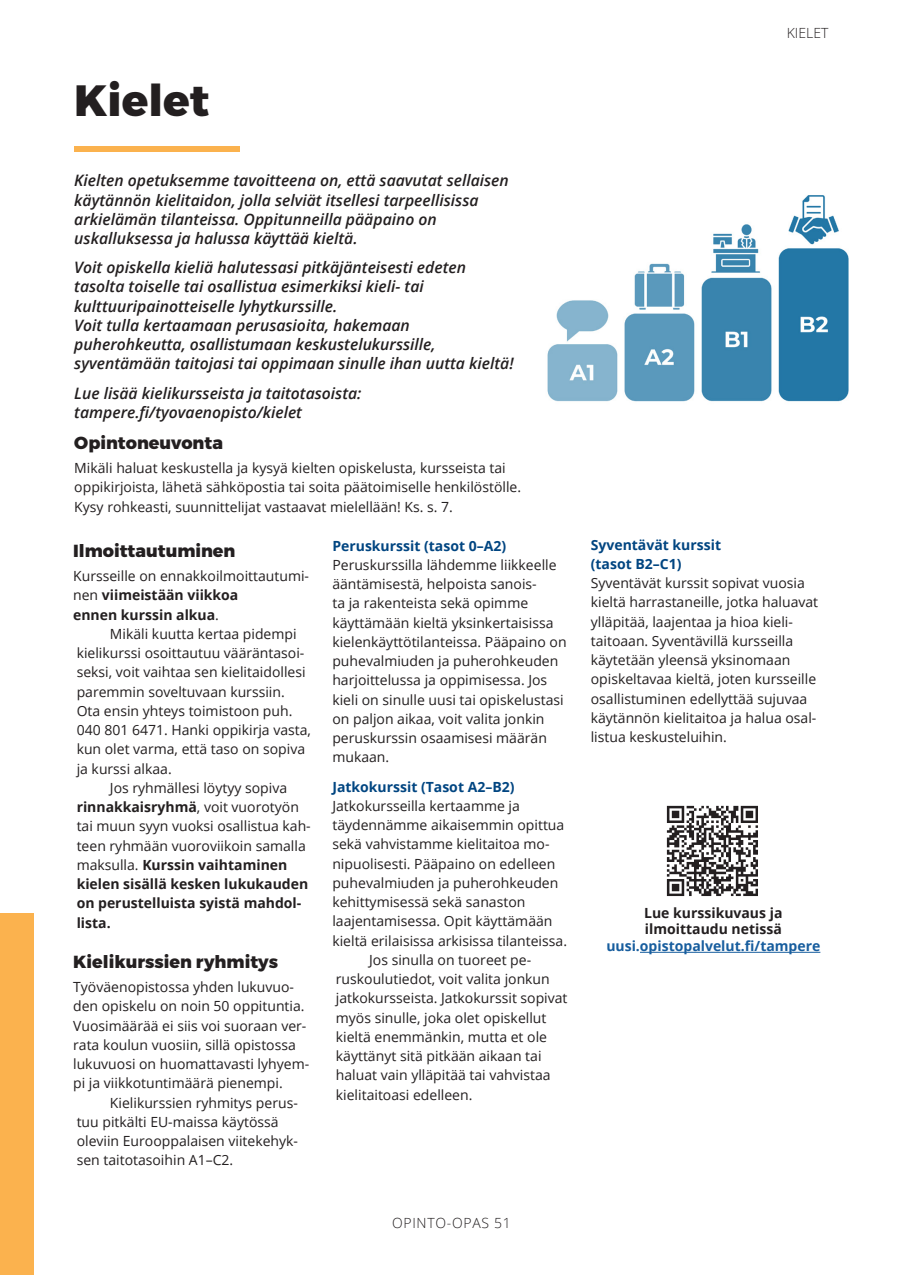
<style>
.page{position:relative;width:903px;height:1275px;background:#fff}
.page>*{position:absolute;margin:0;border:0;box-sizing:border-box;transform-origin:0 0}
.t1{font:800 43.75px "Montserrat";color:#231f20}
.t2{font:800 17.5px "Montserrat";color:#231f20}
.t3{font:italic 600 15.75px/19.2px "Open Sans";color:#231f20}
.t4{font:14px/19.2px "Open Sans";color:#231f20}
.t5{font:700 14px/16.8px "Open Sans";color:#231f20;text-align:center}
.t6{font:700 14px "Open Sans";color:#014581}
.t7{font:300 14px "Open Sans";letter-spacing:.05em;color:#231f20}
.s1{font-weight:400}
.s2{font-weight:700;color:#014581}
.s3{color:#175d9e}
</style>
<div class="page">
<img style="left:547px;top:195px;width:302px;height:207px">
<div style="left:74px;top:146px;width:165px;height:6px;background:#fbb24e"></div>
<img style="left:666px;top:805px;width:92px;height:92px">
<hr style="left:640px;top:952px;width:180px;height:1px;background:#175d9e">
<div style="left:0;top:914px;width:34px;height:361px;background:#fbb24e"></div>
<h1 class="t1" style="left:74px;top:73px;width:137px">Kielet</h1>
<p class="t3" style="left:74px;top:171px;width:436px">Kielten opetuksemme tavoitteena on, että saavutat sellaisen</p>
<p class="t3" style="left:74px;top:190px;width:406px">käytännön kielitaidon, jolla selviät itsellesi tarpeellisissa arkielämän tilanteissa. Oppitunneilla pääpaino on uskalluksessa ja halussa käyttää kieltä.</p>
<p class="t3" style="left:74px;top:258px;width:393px">Voit opiskella kieliä halutessasi pitkäjänteisesti edeten tasolta toiselle tai osallistua esimerkiksi kieli- tai kulttuuripainotteiselle lyhytkurssille.<br>Voit tulla kertaamaan perusasioita, hakemaan puherohkeutta, osallistumaan keskustelukurssille,</p>
<p class="t3" style="left:74px;top:383px;width:289px">Lue lisää kielikursseista ja taitotasoista: tampere.fi/tyovaenopisto/kielet</p>
<p class="t2" style="left:74px;top:432px;width:150px">Opintoneuvonta</p>
<p class="t4" style="left:74px;top:477px;width:448px">oppikirjoista, lähetä sähköpostia tai soita päätoimiselle henkilöstölle.<br>Kysy rohkeasti, suunnittelijat vastaavat mielellään! Ks. s. 7.</p>
<p class="t2" style="left:73px;top:540px;width:164px">Ilmoittautuminen</p>
<p class="t4" style="left:73px;top:566px;width:237px">Kursseille on ennakkoilmoittautumi-</p>
<p class="t5" style="left:73px;top:586px;width:167px"><span class="s1">nen</span> viimeistään viikkoa</p>
<p class="t5" style="left:73px;top:606px;width:147px">ennen kurssin alkua<span class="s1">.</span></p>
<p class="t4" style="left:110px;top:624px;width:188px">Mikäli kuutta kertaa pidempi</p>
<p class="t4" style="left:77px;top:643px;width:229px">kielikurssi osoittautuu vääräntasoi-</p>
<p class="t4" style="left:77px;top:662px;width:230px">seksi, voit vaihtaa sen kielitaidollesi</p>
<p class="t4" style="left:77px;top:681px;width:210px">paremmin soveltuvaan kurssiin.</p>
<p class="t4" style="left:77px;top:701px;width:217px">Ota ensin yhteys toimistoon puh.</p>
<p class="t4" style="left:77px;top:720px;width:236px">040 801 6471. Hanki oppikirja vasta,</p>
<p class="t4" style="left:77px;top:739px;width:230px">kun olet varma, että taso on sopiva</p>
<p class="t4" style="left:77px;top:758px;width:97px">ja kurssi alkaa.</p>
<p class="t4" style="left:110px;top:778px;width:179px">Jos ryhmällesi löytyy sopiva</p>
<p class="t5" style="left:77px;top:798px;width:224px">rinnakkaisryhmä<span class="s1">, voit vuorotyön</span></p>
<p class="t4" style="left:77px;top:816px;width:236px">tai muun syyn vuoksi osallistua kah-</p>
<p class="t4" style="left:77px;top:835px;width:231px">teen ryhmään vuoroviikoin samalla</p>
<p class="t5" style="left:77px;top:856px;width:212px"><span class="s1">maksulla.</span> Kurssin vaihtaminen</p>
<p class="t5" style="left:77px;top:875px;width:233px">kielen sisällä kesken lukukauden</p>
<p class="t5" style="left:77px;top:894px;width:226px">on perustelluista syistä mahdol-</p>
<p class="t5" style="left:77px;top:914px;width:36px">lista.</p>
<p class="t2" style="left:73px;top:951px;width:206px">Kielikurssien ryhmitys</p>
<p class="t4" style="left:73px;top:977px;width:222px">Työväenopistossa yhden lukuvuo-</p>
<p class="t4" style="left:73px;top:996px;width:233px">den opiskelu on noin 50 oppituntia.</p>
<p class="t4" style="left:73px;top:1015px;width:235px">Vuosimäärää ei siis voi suoraan ver-</p>
<p class="t4" style="left:73px;top:1035px;width:224px">rata koulun vuosiin, sillä opistossa</p>
<p class="t4" style="left:73px;top:1054px;width:238px">lukuvuosi on huomattavasti lyhyem-</p>
<p class="t4" style="left:73px;top:1073px;width:211px">pi ja viikkotuntimäärä pienempi.</p>
<p class="t4" style="left:110px;top:1092px;width:189px">Kielikurssien ryhmitys perus-</p>
<p class="t4" style="left:77px;top:1112px;width:203px">tuu pitkälti EU-maissa käytössä</p>
<p class="t4" style="left:77px;top:1131px;width:223px">oleviin Eurooppalaisen viitekehyk-</p>
<p class="t4" style="left:77px;top:1150px;width:158px">sen taitotasoihin A1–C2.</p>
<p class="t3" style="left:74px;top:354px;width:441px">syventämään taitojasi tai oppimaan sinulle ihan uutta kieltä!</p>
<p class="t4" style="left:74px;top:458px;width:433px">Mikäli haluat keskustella ja kysyä kielten opiskelusta, kursseista tai</p>
<p class="t4" style="left:332px;top:535px;width:236px"><span class="s2">Peruskurssit (tasot 0–A2)<br></span>Peruskurssilla lähdemme liikkeelle ääntämisestä, helpoista sanois-<br>ta ja rakenteista sekä opimme käyttämään kieltä yksinkertaisissa kielenkäyttötilanteissa. Pääpaino on puhevalmiuden ja puherohkeuden harjoittelussa ja oppimisessa. Jos kieli on sinulle uusi tai opiskelustasi on paljon aikaa, voit valita jonkin peruskurssin osaamisesi määrän mukaan.</p>
<p class="t6" style="left:332px;top:776px;width:184px">Jatkokurssit (Tasot A2–B2)</p>
<p class="t4" style="left:332px;top:796px;width:189px">Jatkokursseilla kertaamme ja</p>
<p class="t4" style="left:332px;top:815px;width:233px">täydennämme aikaisemmin opittua</p>
<p class="t4" style="left:332px;top:834px;width:219px">sekä vahvistamme kielitaitoa mo-</p>
<p class="t4" style="left:332px;top:853px;width:224px">nipuolisesti. Pääpaino on edelleen</p>
<p class="t4" style="left:332px;top:873px;width:227px">puhevalmiuden ja puherohkeuden</p>
<p class="t4" style="left:332px;top:892px;width:194px">kehittymisessä sekä sanaston</p>
<p class="t4" style="left:332px;top:911px;width:222px">laajentamisessa. Opit käyttämään</p>
<p class="t4" style="left:332px;top:930px;width:236px">kieltä erilaisissa arkisissa tilanteissa.</p>
<p class="t4" style="left:369px;top:950px;width:164px">Jos sinulla on tuoreet pe-</p>
<p class="t4" style="left:336px;top:969px;width:215px">ruskoulutiedot, voit valita jonkun</p>
<p class="t4" style="left:336px;top:988px;width:233px">jatkokursseista. Jatkokurssit sopivat</p>
<p class="t4" style="left:336px;top:1007px;width:212px">myös sinulle, joka olet opiskellut</p>
<p class="t4" style="left:336px;top:1027px;width:213px">kieltä enemmänkin, mutta et ole</p>
<p class="t4" style="left:336px;top:1046px;width:207px">käyttänyt sitä pitkään aikaan tai</p>
<p class="t4" style="left:336px;top:1065px;width:216px">haluat vain ylläpitää tai vahvistaa</p>
<p class="t4" style="left:336px;top:1084px;width:138px">kielitaitoasi edelleen.</p>
<p class="t7" style="left:392px;top:1213px;width:120px">OPINTO-OPAS 51</p>
<p class="t7" style="left:787px;top:23px;width:43px">KIELET</p>
<p class="t4" style="left:591px;top:534px;width:229px"><span class="s2">Syventävät kurssit<br>(tasot B2–C1)<br></span>Syventävät kurssit sopivat vuosia kieltä harrastaneille, jotka haluavat ylläpitää, laajentaa ja hioa kieli&shy;taitoaan. Syventävillä kursseilla käytetään yleensä yksinomaan opiskeltavaa kieltä, joten kursseille osallistuminen edellyttää sujuvaa käytännön kielitaitoa ja halua osal&shy;listua keskusteluihin.</p>
<p class="t5" style="left:606px;top:904px;width:216px">Lue kurssikuvaus ja ilmoittaudu netissä <span class="s3">uusi.opistopalvelut.fi/tampere</span></p>
</div>
